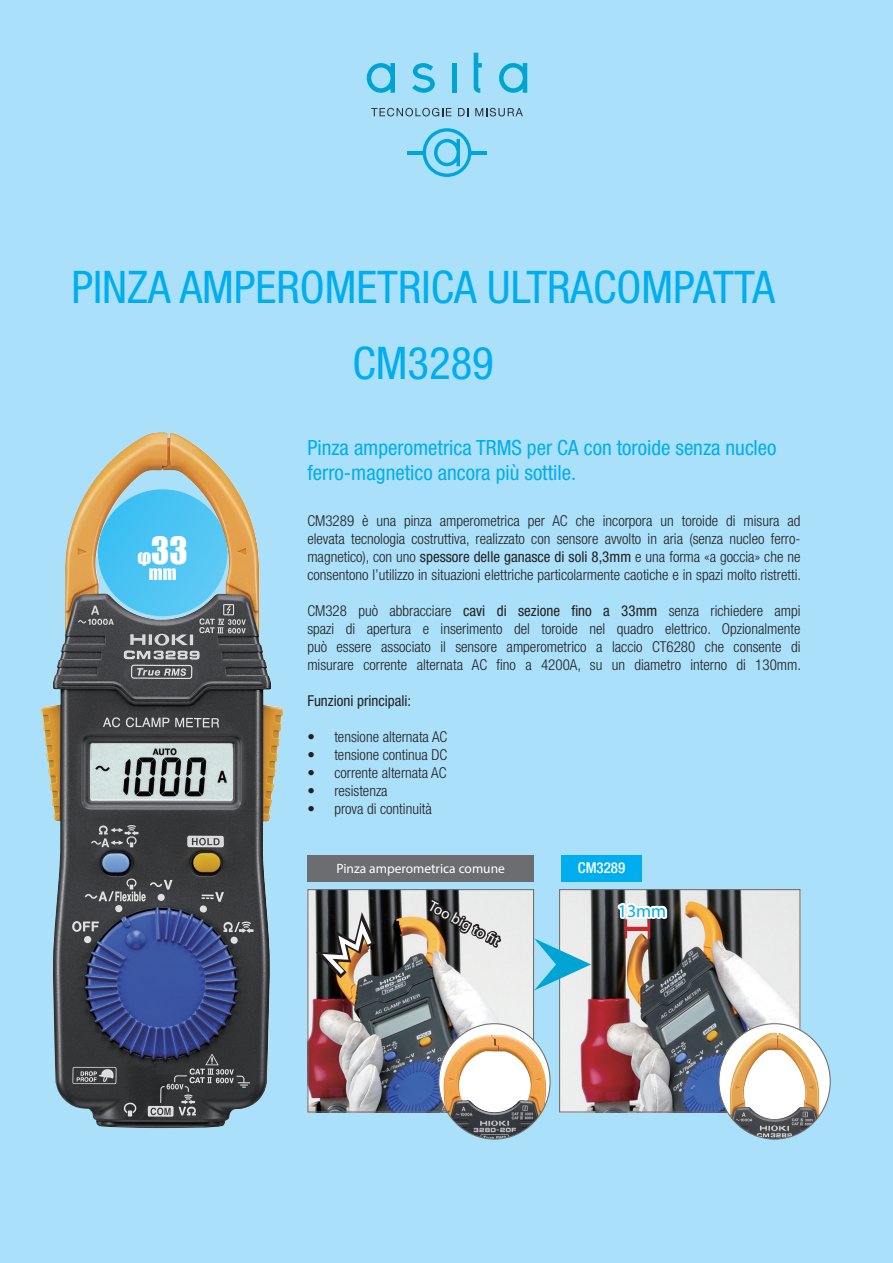
<style>
.page{position:relative;width:893px;height:1263px;background:#aae0f9}
.page>*{position:absolute;margin:0;border:0;box-sizing:border-box;transform-origin:0 0}
.t1{font:condensed 45px "Helvetica Neue LT Std";color:#00aeef}
.t2{font:34.5px "Impact";color:#fff}
.t3{font:condensed 21px/25.2px "Helvetica Neue LT Std";color:#00aeef}
.t4{font:18px "Myriad Pro";color:#00aeef}
.t5{font:18px "Impact";color:#fff}
.t6{font:300 condensed 15px/18px "Helvetica Neue LT Std";color:#231f20;text-align:justify}
.t7{font:condensed 15px "Helvetica Neue LT Std";color:#231f20}
.t8{font:15px "Myriad Pro";color:#fff}
.t9{font:500 condensed 15px "Helvetica Neue LT Std";color:#fff}
.t10{font:13.5px "Myriad Pro";color:#fff}
.s1{font-size:18px}
.s2{font-weight:400}
</style>
<div class="page">
<img style="left:41px;top:432px;width:229px;height:696px">
<div style="left:98px;top:489px;width:129px;height:127px;background:linear-gradient(to right,#3dbff2,#5cc9f4);border-radius:50%"></div>
<div style="left:561px;top:855px;width:81px;height:27px;background:#00aeef"></div>
<img style="left:561px;top:891px;width:237px;height:219px">
<div style="left:559px;top:889px;width:241px;height:223px;border:1px solid #6c6d70"></div>
<svg style="left:615px;top:899px;width:54px;height:39px;background:#a29494"></svg>
<div style="left:307px;top:855px;width:227px;height:27px;background:#6c6d70"></div>
<img style="left:309px;top:891px;width:223px;height:219px">
<div style="left:307px;top:889px;width:227px;height:223px;border:1px solid #6c6d70"></div>
<div style="left:439px;top:1024px;width:111px;height:115px;background:#fff;border-radius:50%"></div>
<img style="left:443px;top:1035px;width:103px;height:104px">
<svg style="left:426px;top:894px;width:78px;height:56px;background:#969188"></svg>
<svg style="left:307px;top:899px;width:74px;height:85px;background:#7d7872"></svg>
<svg style="left:534px;top:938px;width:57px;height:52px"></svg>
<div style="left:719px;top:1024px;width:111px;height:115px;background:#fff;border-radius:50%"></div>
<img style="left:730px;top:1032px;width:89px;height:107px">
<svg style="left:367px;top:63px;width:28px;height:30px"></svg>
<svg style="left:412px;top:63px;width:23px;height:30px"></svg>
<hr style="left:452px;top:63px;width:4px;height:30px;background:#00a4d3">
<svg style="left:474px;top:53px;width:8px;height:40px"></svg>
<svg style="left:499px;top:63px;width:28px;height:30px"></svg>
<svg style="left:371px;top:108px;width:80px;height:8px"></svg>
<svg style="left:458px;top:108px;width:10px;height:8px"></svg>
<svg style="left:475px;top:108px;width:48px;height:8px"></svg>
<svg style="left:423px;top:128px;width:48px;height:49px"></svg>
<hr style="left:408px;top:151px;width:16px;height:3px;background:#00a5db">
<hr style="left:470px;top:151px;width:16px;height:3px;background:#00a5db">
<p class="t1" style="left:71px;top:261px;width:705px">PINZA AMPEROMETRICA ULTRACOMPATTA</p>
<p class="t2" style="left:137px;top:524px;width:52px"><span class="s1">φ</span>33</p>
<p class="t5" style="left:149px;top:559px;width:29px">mm</p>
<p class="t1" style="left:352px;top:337px;width:143px">CM3289</p>
<p class="t3" style="left:307px;top:435px;width:471px">Pinza amperometrica TRMS per CA con toroide senza nucleo ferro-magnetico ancora più sottile.</p>
<p class="t6" style="left:307px;top:511px;width:495px">CM3289 è una pinza amperometrica per AC che incorpora un toroide di misura ad elevata tecnologia costruttiva, realizzato con sensore avvolto in aria (senza nucleo ferro&shy;magnetico), con uno <span class="s2">spessore delle ganasce di soli 8,3mm</span> e una forma «a goccia» che ne consentono l’utilizzo in situazioni elettriche particolarmente caotiche e in spazi molto ristretti.</p>
<p class="t6" style="left:307px;top:601px;width:495px">CM328 può abbracciare <span class="s2">cavi di sezione fino a 33mm</span> senza richiedere ampi spazi di apertura e inserimento del toroide nel quadro elettrico. Opzionalmente può essere associato il sensore amperometrico a laccio CT6280 che consente di misurare corrente alternata AC fino a 4200A, su un diametro interno di 130mm.</p>
<p class="t7" style="left:307px;top:692px;width:105px">Funzioni principali:</p>
<p class="t6" style="left:307px;top:727px;width:142px">• tensione alternata AC</p>
<p class="t6" style="left:307px;top:745px;width:141px">• tensione continua DC</p>
<p class="t6" style="left:307px;top:763px;width:141px">• corrente alternata AC</p>
<p class="t6" style="left:307px;top:781px;width:82px">• resistenza</p>
<p class="t6" style="left:307px;top:799px;width:126px">• prova di continuità</p>
<p class="t10" style="left:336px;top:860px;width:170px">Pinza amperometrica comune</p>
<p class="t8" style="left:434px;top:896px;width:80px;rotate:28deg">Too big to fi t</p>
<p class="t9" style="left:578px;top:859px;width:49px">CM3289</p>
<p class="t4" style="left:618px;top:900px;width:50px">13mm</p>
</div>
